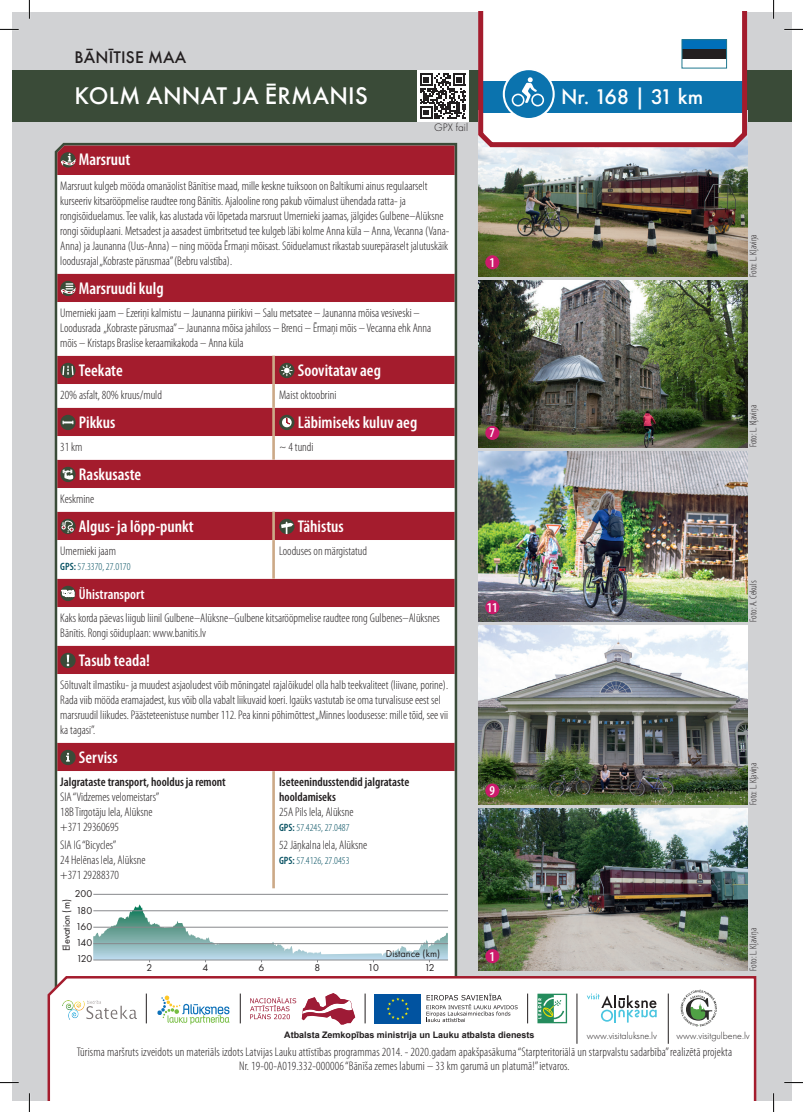
<style>
.page{position:relative;width:803px;height:1112px;background:#fff}
.page>*{position:absolute;margin:0;border:0;box-sizing:border-box;transform-origin:0 0}
.t1{font:500 25px "Futura PT";letter-spacing:.01em;color:#fff}
.t2{font:500 22px "Futura PT";color:#fff}
.t3{font:500 17.5px "Futura PT";letter-spacing:.01em;color:#231f20}
.t4{font:600 condensed 17.12px "Myriad Pro";color:#fff}
.t5{font:600 condensed 14.5px "Myriad Pro";color:#fff}
.t6{font:600 condensed 13.5px "Myriad Pro";color:#fff}
.t7{font:300 condensed 12.5px/15px "Myriad Pro";color:#231f20}
.t8{font:600 condensed 12.5px/15px "Myriad Pro";color:#231f20}
.t9{font:300 11.25px "Futura PT";color:#231f20}
.t10{font:300 condensed 10.62px "Myriad Pro";color:#055061}
.t11{font:10.38px "Futura PT";color:#231f20}
.t12{font:300 condensed 10px "Myriad Pro";color:#231f20}
.t13{font:300 10px "Futura PT";color:#231f20}
.t14{font:700 9px "Arial";color:#231f20}
.t15{font:700 condensed 4px "Open Sans";color:#fff}
.s1{font-weight:600}
</style>
<div class="page">
<div style="left:12px;top:12px;width:779px;height:1087px;background:#d1d2d4"></div>
<div style="left:12px;top:71px;width:779px;height:51px;background:#3a4b38"></div>
<img style="left:478px;top:808px;width:269px;height:162px">
<img style="left:478px;top:451px;width:269px;height:170px">
<img style="left:478px;top:625px;width:269px;height:179px">
<img style="left:478px;top:280px;width:269px;height:167px">
<img style="left:478px;top:150px;width:269px;height:126px">
<div style="left:417px;top:71px;width:51px;height:51px;background:#fff"></div>
<svg style="left:420px;top:73px;width:45px;height:46px"></svg>
<svg style="left:54px;top:142px;width:404px;height:831px;background:#ddb6bb"></svg>
<div style="left:485px;top:255px;width:14px;height:14px;background:#cc1a6b;border-radius:50%"></div>
<div style="left:485px;top:426px;width:14px;height:14px;background:#cc1a6b;border-radius:50%"></div>
<div style="left:485px;top:600px;width:14px;height:14px;background:#cc1a6b;border-radius:50%"></div>
<div style="left:485px;top:783px;width:14px;height:14px;background:#cc1a6b;border-radius:50%"></div>
<div style="left:485px;top:948px;width:14px;height:14px;background:#cc1a6b;border-radius:50%"></div>
<svg style="left:476px;top:12px;width:273px;height:138px;background:#becbda"></svg>
<div style="left:682px;top:59px;width:44px;height:9px;background:#fff"></div>
<div style="left:682px;top:49px;width:44px;height:10px;background:#231f20"></div>
<div style="left:682px;top:40px;width:44px;height:9px;background:#006fb9"></div>
<div style="left:682px;top:39px;width:45px;height:29px;border:1px solid #217990"></div>
<div style="left:47px;top:973px;width:710px;height:126px;background:#fff"></div>
<svg style="left:302px;top:992px;width:53px;height:32px;background:#d195a1"></svg>
<svg style="left:250px;top:996px;width:46px;height:22px"></svg>
<div style="left:375px;top:993px;width:46px;height:30px;background:#0153a0"></div>
<svg style="left:387px;top:997px;width:22px;height:22px"></svg>
<svg style="left:426px;top:993px;width:92px;height:28px;background:#dedede"></svg>
<svg style="left:537px;top:993px;width:30px;height:29px"></svg>
<hr style="left:146px;top:993px;width:1px;height:30px;background:#231f20">
<hr style="left:240px;top:993px;width:1px;height:30px;background:#231f20">
<hr style="left:365px;top:993px;width:1px;height:30px;background:#231f20">
<hr style="left:527px;top:993px;width:1px;height:30px;background:#231f20">
<svg style="left:157px;top:994px;width:72px;height:30px;background:#d9e8e2"></svg>
<img style="left:62px;top:1000px;width:74px;height:19px">
<svg style="left:587px;top:993px;width:70px;height:29px;background:#cfdee1"></svg>
<hr style="left:576px;top:993px;width:1px;height:50px;background:#231f20">
<hr style="left:668px;top:993px;width:1px;height:50px;background:#231f20">
<svg style="left:680px;top:988px;width:38px;height:38px"></svg>
<svg style="left:681px;top:989px;width:36px;height:37px"></svg>
<svg style="left:0;top:29px;width:19px;height:1px"></svg>
<svg style="left:784px;top:29px;width:19px;height:1px"></svg>
<svg style="left:0;top:1082px;width:19px;height:1px"></svg>
<svg style="left:784px;top:1081px;width:19px;height:2px"></svg>
<svg style="left:29px;top:0;width:1px;height:19px"></svg>
<svg style="left:29px;top:1093px;width:1px;height:18px"></svg>
<svg style="left:773px;top:0;width:1px;height:19px"></svg>
<svg style="left:773px;top:1093px;width:1px;height:18px"></svg>
<h3 class="t3" style="left:74px;top:47px;width:113px">BĀNĪTISE MAA</h3>
<h1 class="t1" style="left:75px;top:80px;width:295px">KOLM ANNAT JA ĒRMANIS</h1>
<p class="t9" style="left:434px;top:120px;width:35px">GPX fail</p>
<h3 class="t4" style="left:79px;top:150px;width:53px">Marsruut</h3>
<p class="t7" style="left:60px;top:178px;width:391px">Marsruut kulgeb mööda omanäolist Bānītise maad, mille keskne tuiksoon on Baltikumi ainus regulaarselt kurseeriv kitsarööpmelise raudtee rong Bānītis. Ajalooline rong pakub võimalust ühendada ratta- ja rongisõiduelamus. Tee valik, kas alustada või lõpetada marsruut Umernieki jaamas, jälgides Gulbene–Alūksne rongi sõiduplaani. Metsadest ja aasadest ümbritsetud tee kulgeb läbi kolme Anna küla – Anna, Vecanna (Vana-Anna) ja Jaunanna (Uus-Anna) – ning mööda Ērmaņi mõisast. Sõiduelamust rikastab suurepäraselt jalutuskäik loodusrajal „Kobraste pärusmaa” (Bebru valstība).</p>
<h3 class="t4" style="left:79px;top:279px;width:86px">Marsruudi kulg</h3>
<p class="t7" style="left:60px;top:305px;width:372px">Umernieki jaam – Ezeriņi kalmistu – Jaunanna piirikivi – Salu metsatee – Jaunanna mõisa vesiveski –<br>Loodusrada „Kobraste pärusmaa”– Jaunanna mõisa jahiloss – Brenci – Ērmaņi mõis – Vecanna ehk Anna mõis – Kristaps Braslise keraamikakoda – Anna küla</p>
<h3 class="t4" style="left:79px;top:361px;width:45px">Teekate</h3>
<h3 class="t4" style="left:298px;top:361px;width:85px">Soovitatav aeg</h3>
<p class="t7" style="left:60px;top:387px;width:103px">20% asfalt, 80% kruus/muld</p>
<p class="t7" style="left:279px;top:387px;width:59px">Maist oktoobrini</p>
<h3 class="t4" style="left:79px;top:413px;width:38px">Pikkus</h3>
<h3 class="t4" style="left:298px;top:413px;width:121px">Läbimiseks kuluv aeg</h3>
<p class="t7" style="left:60px;top:439px;width:24px">31km</p>
<p class="t7" style="left:279px;top:439px;width:36px">~ 4 tundi</p>
<h3 class="t4" style="left:79px;top:465px;width:64px">Raskusaste</h3>
<p class="t7" style="left:60px;top:491px;width:35px">Keskmine</p>
<p class="t15" style="left:62px;top:520px;width:4px">A</p>
<p class="t15" style="left:67px;top:528px;width:3px">Z</p>
<h3 class="t4" style="left:79px;top:516px;width:116px">Algus- ja lõpp-punkt</h3>
<h3 class="t4" style="left:298px;top:516px;width:48px">Tähistus</h3>
<p class="t7" style="left:60px;top:543px;width:57px">Umernieki jaam</p>
<p class="t10" style="left:60px;top:560px;width:72px"><span class="s1">GPS:</span> 57.3370, 27.0170</p>
<p class="t7" style="left:279px;top:543px;width:89px">Looduses on märgistatud</p>
<p class="t5" style="left:79px;top:586px;width:67px">Ühistransport</p>
<p class="t7" style="left:60px;top:610px;width:381px">Kaks korda päevas liigub liinil Gulbene–Alūksne–Gulbene kitsarööpmelise raudtee rong Gulbenes–Alūksnes<br>Bānītis. Rongi sõiduplaan: www.banitis.lv</p>
<h3 class="t4" style="left:79px;top:650px;width:73px">Tasub teada!</h3>
<p class="t7" style="left:60px;top:677px;width:389px">Sõltuvalt ilmastiku- ja muudest asjaoludest võib mõningatel rajalõikudel olla halb teekvaliteet (liivane, porine).<br>Rada viib mööda eramajadest, kus võib olla vabalt liikuvaid koeri. Igaüks vastutab ise oma turvalisuse eest sel marsruudil liikudes. Päästeteenistuse number 112. Pea kinni põhimõttest „Minnes loodusesse: mille tõid, see vii ka tagasi”.</p>
<h3 class="t4" style="left:79px;top:747px;width:40px">Serviss</h3>
<p class="t8" style="left:60px;top:774px;width:167px">Jalgrataste transport, hooldus ja remont</p>
<p class="t7" style="left:60px;top:789px;width:101px">SIA“Vidzemes velomeistars”<br>18B Tirgotāju Iela, Alūksne +371 29360695</p>
<p class="t7" style="left:60px;top:837px;width:87px">SIA IG “Bicycles”<br>24 Helēnas Iela, Alūksne +371 29288370</p>
<p class="t8" style="left:279px;top:774px;width:132px">Iseteenindusstendid jalgrataste hooldamiseks</p>
<p class="t7" style="left:279px;top:804px;width:76px">25A Pils Iela, Alūksne</p>
<p class="t10" style="left:279px;top:821px;width:72px"><span class="s1">GPS:</span> 57.4245, 27.0487</p>
<p class="t7" style="left:279px;top:837px;width:90px">52 Jāņkalna Iela, Alūksne</p>
<p class="t10" style="left:279px;top:855px;width:72px"><span class="s1">GPS:</span> 57.4126, 27.0453</p>
<p class="t11" style="left:75px;top:887px;width:19px">200</p>
<p class="t11" style="left:60px;top:951px;width:54px;rotate:-90deg">Elevation (m)</p>
<p class="t11" style="left:76px;top:903px;width:18px">180</p>
<p class="t11" style="left:76px;top:919px;width:18px">160</p>
<p class="t11" style="left:76px;top:936px;width:18px">140</p>
<p class="t11" style="left:77px;top:952px;width:17px">120</p>
<p class="t11" style="left:147px;top:961px;width:7px">2</p>
<p class="t11" style="left:386px;top:947px;width:56px">Distance (km)</p>
<p class="t11" style="left:203px;top:961px;width:7px">4</p>
<p class="t11" style="left:259px;top:961px;width:7px">6</p>
<p class="t11" style="left:315px;top:961px;width:7px">8</p>
<p class="t11" style="left:368px;top:961px;width:13px">10</p>
<p class="t11" style="left:424px;top:961px;width:12px">12</p>
<p class="t6" style="left:489px;top:255px;width:7px">1</p>
<p class="t6" style="left:489px;top:425px;width:7px">7</p>
<p class="t6" style="left:487px;top:599px;width:13px">11</p>
<p class="t6" style="left:489px;top:783px;width:7px">9</p>
<p class="t6" style="left:489px;top:948px;width:7px">1</p>
<h2 class="t2" style="left:561px;top:83px;width:144px">Nr. 168 | 31 km</h2>
<p class="t12" style="left:748px;top:276px;width:44px;rotate:-90deg">Foto: L. Kļaviņa</p>
<p class="t12" style="left:748px;top:447px;width:44px;rotate:-90deg">Foto: L. Kļaviņa</p>
<p class="t12" style="left:748px;top:621px;width:42px;rotate:-90deg">Foto: A.Cekuls</p>
<p class="t12" style="left:748px;top:804px;width:44px;rotate:-90deg">Foto: L. Kļaviņa</p>
<p class="t12" style="left:748px;top:970px;width:44px;rotate:-90deg">Foto: L. Kļaviņa</p>
<p class="t14" style="left:284px;top:1028px;width:252px">Atbalsta Zemkopības ministrija un Lauku atbalsta dienests</p>
<p class="t13" style="left:587px;top:1029px;width:72px">www.visitaluksne.lv</p>
<p class="t13" style="left:676px;top:1029px;width:75px">www.visitgulbene.lv</p>
<p class="t7" style="left:77px;top:1044px;width:657px;line-height:14.5px;text-align:center">Tūrisma maršruts izveidots un materiāls izdots Latvijas Lauku attīstības programmas 2014. - 2020.gadam apakšpasākuma “Starpteritoriālā un starpvalstu sadarbība” realizētā projekta<br>Nr. 19‑00‑A019.332-000006 “Bānīša zemes labumi – 33 km garumā un platumā!” ietvaros.</p>
</div>
